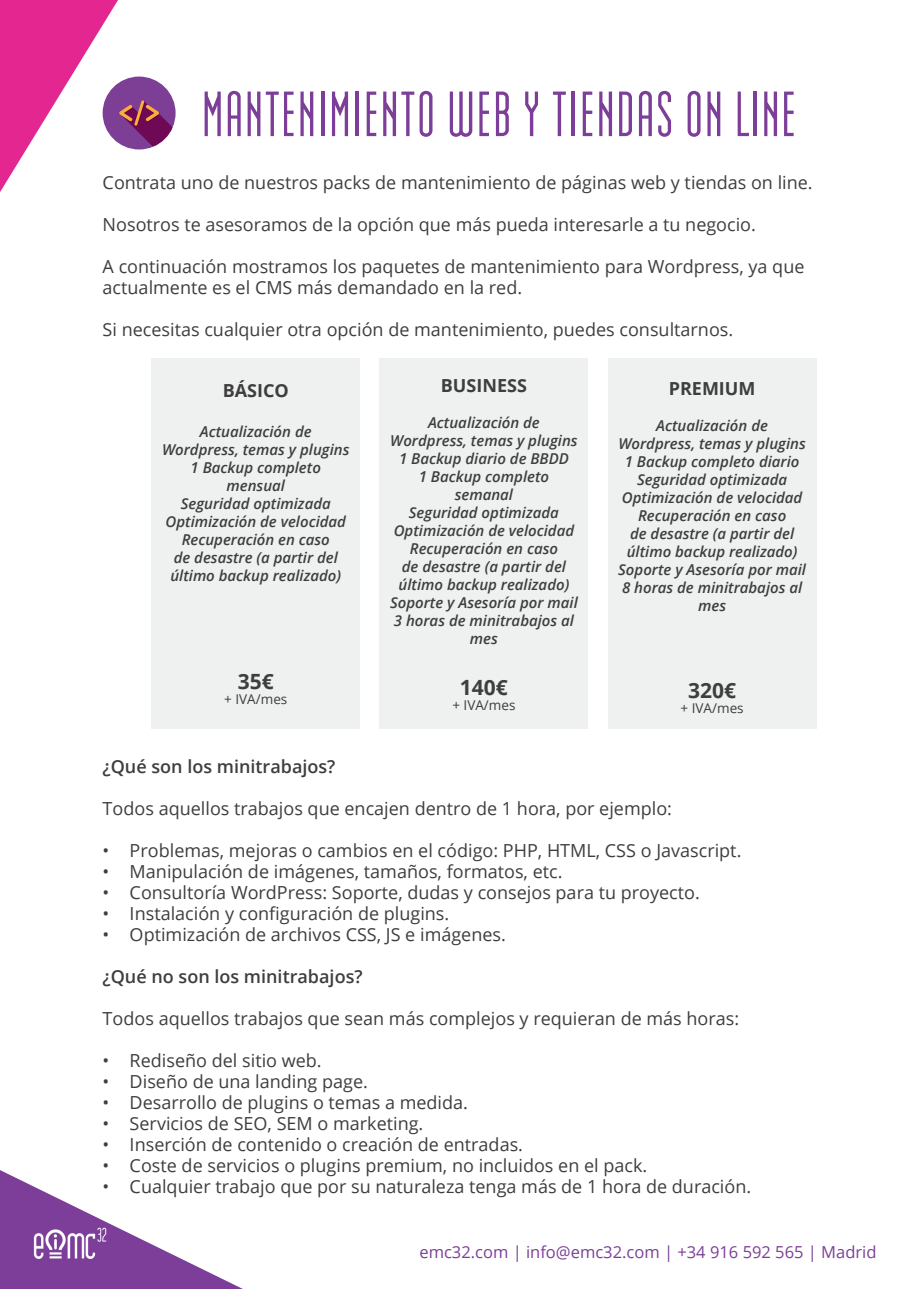
<style>
.page{position:relative;width:919px;height:1289px;background:#fff}
.page>*{position:absolute;margin:0;border:0;box-sizing:border-box;transform-origin:0 0}
.t1{font:63px "Institution";color:#7c3e98}
.t2{font:700 21px "Open Sans";color:#3e3e3f}
.t3{font:18px/21px "Open Sans";color:#3e3e3f}
.t4{font:600 18px "Open Sans";color:#3e3e3f}
.t5{font:700 18px "Open Sans";color:#3e3e3f}
.t6{font:16.5px "Open Sans";color:#7c3e98}
.t7{font:italic 600 15px/18px "Open Sans";color:#3e3e3f;text-align:center}
.t8{font:13.5px "Open Sans";color:#3e3e3f}
</style>
<div class="page">
<svg style="left:0;top:1170px;width:241px;height:118px"></svg>
<img style="left:31px;top:1227px;width:77px;height:31px">
<div style="left:151px;top:359px;width:209px;height:370px;background:#eff0f0"></div>
<div style="left:380px;top:359px;width:208px;height:370px;background:#eff0f0"></div>
<div style="left:608px;top:359px;width:208px;height:370px;background:#eff0f0"></div>
<svg style="left:0;top:0;width:175px;height:192px"></svg>
<h1 class="t1" style="left:201px;top:81px;width:597px">MANTENIMIENTO WEB Y TIENDAS ON LINE</h1>
<p class="t3" style="left:103px;top:172px;width:711px">Contrata uno de nuestros packs de mantenimiento de páginas web y tiendas on line.</p>
<p class="t3" style="left:103px;top:214px;width:654px">Nosotros te asesoramos de la opción que más pueda interesarle a tu negocio.</p>
<p class="t3" style="left:103px;top:256px;width:703px">A continuación mostramos los paquetes de mantenimiento para Wordpress, ya que actualmente es el CMS más demandado en la red.</p>
<p class="t3" style="left:103px;top:319px;width:632px">Si necesitas cualquier otra opción de mantenimiento, puedes consultarnos.</p>
<p class="t5" style="left:223px;top:378px;width:68px">BÁSICO</p>
<p class="t7" style="left:162px;top:422px;width:189px">Actualización de<br>Wordpress, temas y plugins<br>1 Backup completo mensual<br>Seguridad optimizada<br>Optimización de velocidad<br>Recuperación en caso<br>de desastre (a partir del último backup realizado)</p>
<p class="t5" style="left:441px;top:372px;width:88px">BUSINESS</p>
<p class="t7" style="left:390px;top:413px;width:189px">Actualización de<br>Wordpress, temas y plugins<br>1 Backup diario de BBDD<br>1 Backup completo semanal<br>Seguridad optimizada<br>Optimización de velocidad<br>Recuperación en caso<br>de desastre (a partir del último backup realizado)<br>Soporte y Asesoría por mail<br>3 horas de minitrabajos al mes</p>
<p class="t2" style="left:460px;top:672px;width:49px">140€</p>
<p class="t8" style="left:452px;top:695px;width:65px">+ IVA/mes</p>
<p class="t5" style="left:668px;top:375px;width:88px">PREMIUM</p>
<p class="t7" style="left:618px;top:416px;width:189px">Actualización de<br>Wordpress, temas y plugins<br>1 Backup completo diario<br>Seguridad optimizada<br>Optimización de velocidad<br>Recuperación en caso<br>de desastre (a partir del último backup realizado)<br>Soporte y Asesoría por mail<br>8 horas de minitrabajos al mes</p>
<p class="t2" style="left:238px;top:666px;width:37px">35€</p>
<p class="t8" style="left:224px;top:690px;width:65px">+ IVA/mes</p>
<p class="t2" style="left:688px;top:675px;width:49px">320€</p>
<p class="t8" style="left:680px;top:699px;width:65px">+ IVA/mes</p>
<p class="t4" style="left:103px;top:754px;width:234px">¿Qué son los minitrabajos?</p>
<p class="t3" style="left:103px;top:797px;width:571px">Todos aquellos trabajos que encajen dentro de 1 hora, por ejemplo:</p>
<p class="t3" style="left:103px;top:839px;width:640px">• Problemas, mejoras o cambios en el código: PHP, HTML, CSS o Javascript.</p>
<p class="t3" style="left:103px;top:860px;width:461px">• Manipulación de imágenes, tamaños, formatos, etc.</p>
<p class="t3" style="left:103px;top:881px;width:598px">• Consultoría WordPress: Soporte, dudas y consejos para tu proyecto.</p>
<p class="t3" style="left:103px;top:902px;width:348px">• Instalación y configuración de plugins.</p>
<p class="t3" style="left:103px;top:923px;width:405px">• Optimización de archivos CSS, JS e imágenes.</p>
<p class="t4" style="left:103px;top:964px;width:261px">¿Qué no son los minitrabajos?</p>
<p class="t3" style="left:103px;top:1007px;width:638px">Todos aquellos trabajos que sean más complejos y requieran de más horas:</p>
<p class="t3" style="left:103px;top:1049px;width:220px">• Rediseño del sitio web.</p>
<p class="t3" style="left:103px;top:1070px;width:267px">• Diseño de una landing page.</p>
<p class="t3" style="left:103px;top:1091px;width:367px">• Desarrollo de plugins o temas a medida.</p>
<p class="t3" style="left:103px;top:1112px;width:322px">• Servicios de SEO, SEM o marketing.</p>
<p class="t3" style="left:103px;top:1133px;width:422px">• Inserción de contenido o creación de entradas.</p>
<p class="t3" style="left:103px;top:1154px;width:546px">• Coste de servicios o plugins premium, no incluidos en el pack.</p>
<p class="t3" style="left:103px;top:1175px;width:650px">• Cualquier trabajo que por su naturaleza tenga más de 1 hora de duración.</p>
<p class="t6" style="left:419px;top:1240px;width:458px">emc32.com | info@emc32.com | +34 916 592 565 | Madrid</p>
</div>
